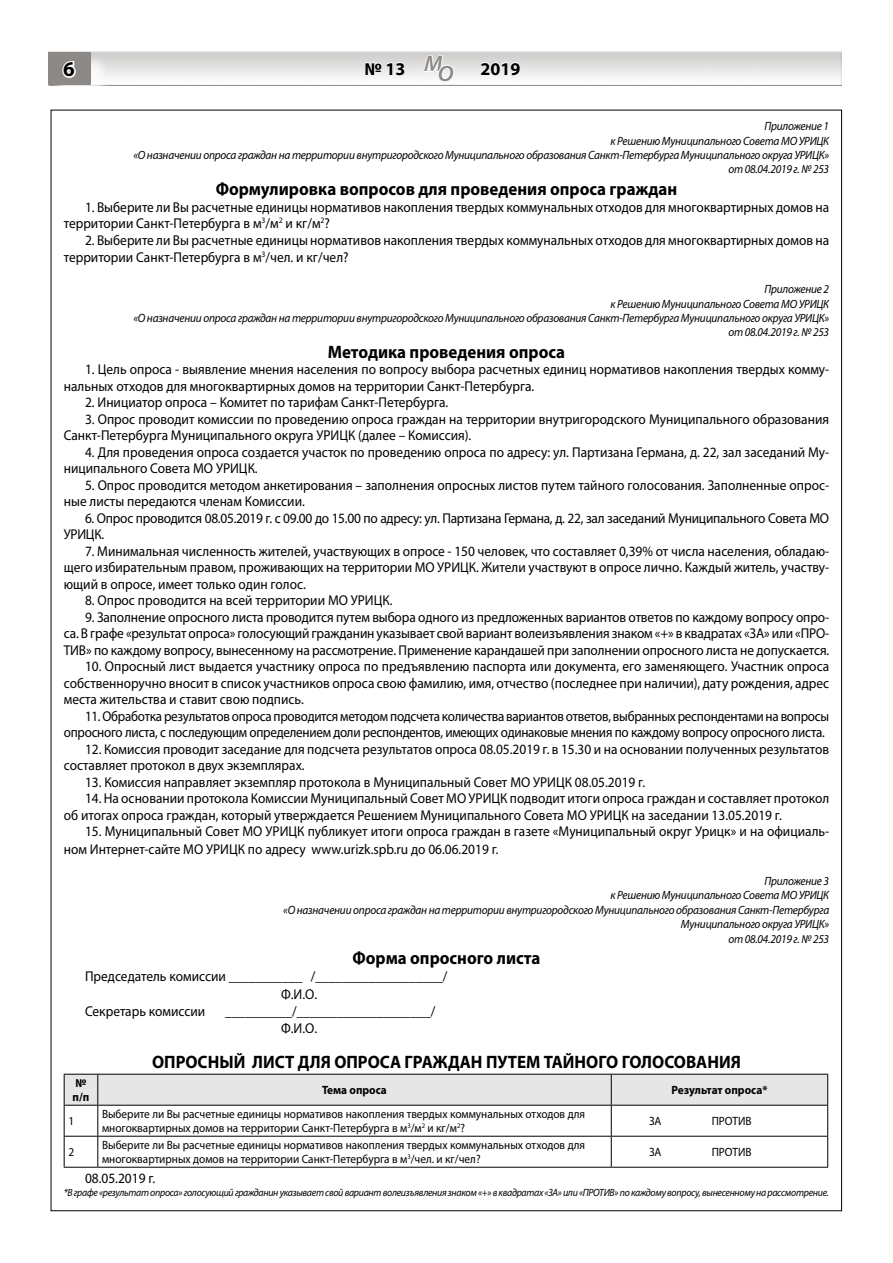
<style>
.page{position:relative;width:893px;height:1263px;background:#fff}
.page>*{position:absolute;margin:0;border:0;box-sizing:border-box;transform-origin:0 0}
.t1{font:700 21px "Myriad Pro";color:#000}
.t2{font:700 18px "Myriad Pro";color:#000;scale:.94 1}
.t3{font:700 18px "Myriad Pro";color:#000}
.t4{font:14.25px/16.5px "Myriad Pro";color:#000;scale:.94 1}
.t5{font:14.25px/16.5px "Myriad Pro";letter-spacing:-.02em;color:#000;scale:.92 1}
.t6{font:14.25px/16.5px "Myriad Pro";letter-spacing:-.02em;color:#000;scale:.94 1}
.t7{font:italic 12px/14.4px "Myriad Pro";letter-spacing:-.02em;color:#000;text-align:right;scale:.94 1}
.t8{font:12px/13.5px "Myriad Pro";color:#000;scale:.94 1}
.t9{font:700 12px/13.5px "Myriad Pro";color:#000;scale:.94 1}
.t10{font:italic 10.5px "Myriad Pro";letter-spacing:-.03em;color:#000;scale:.94 1}
.s1{font-weight:600;font-style:italic;font-size:22.2px;color:#8c8986}
</style>
<div class="page">
<svg style="left:365px;top:60px;width:40px;height:17px"></svg>
<svg style="left:480px;top:62px;width:41px;height:14px"></svg>
<svg style="left:422px;top:51px;width:33px;height:32px"></svg>
<div style="left:51px;top:55px;width:59px;height:48px;background:#fff;opacity:.75"></div>
<div style="left:48px;top:52px;width:43px;height:33px;background:#8c8986"></div>
<svg style="left:62px;top:61px;width:14px;height:17px"></svg>
<div style="left:65px;top:1075px;width:762px;height:30px;background:#e7e6e6"></div>
<hr style="left:64px;top:1074px;width:34px;height:1px;background:#000">
<hr style="left:64px;top:1074px;width:1px;height:31px;background:#000">
<hr style="left:98px;top:1074px;width:513px;height:1px;background:#000">
<hr style="left:97px;top:1074px;width:1px;height:31px;background:#000">
<hr style="left:611px;top:1074px;width:217px;height:1px;background:#000">
<hr style="left:611px;top:1074px;width:1px;height:31px;background:#000">
<hr style="left:827px;top:1074px;width:1px;height:31px;background:#000">
<hr style="left:64px;top:1105px;width:34px;height:1px;background:#000">
<hr style="left:64px;top:1105px;width:1px;height:31px;background:#000">
<hr style="left:98px;top:1105px;width:513px;height:1px;background:#000">
<hr style="left:97px;top:1105px;width:1px;height:31px;background:#000">
<hr style="left:611px;top:1105px;width:217px;height:1px;background:#000">
<hr style="left:611px;top:1105px;width:1px;height:31px;background:#000">
<hr style="left:827px;top:1105px;width:1px;height:31px;background:#000">
<hr style="left:64px;top:1136px;width:34px;height:1px;background:#000">
<hr style="left:64px;top:1136px;width:1px;height:31px;background:#000">
<hr style="left:98px;top:1136px;width:513px;height:1px;background:#000">
<hr style="left:97px;top:1136px;width:1px;height:31px;background:#000">
<hr style="left:611px;top:1136px;width:217px;height:1px;background:#000">
<hr style="left:611px;top:1136px;width:1px;height:31px;background:#000">
<hr style="left:827px;top:1136px;width:1px;height:31px;background:#000">
<hr style="left:64px;top:1167px;width:34px;height:1px;background:#000">
<hr style="left:98px;top:1167px;width:513px;height:1px;background:#000">
<hr style="left:611px;top:1167px;width:217px;height:1px;background:#000">
<h1 class="t1" style="left:63px;top:56px;width:13px">6</h1>
<p class="t3" style="left:364px;top:57px;width:91px">№ 13 <sup>М</sup><span class="s1">О</span></p>
<p class="t3" style="left:480px;top:57px;width:41px">2019</p>
<p class="t7" style="left:133px;top:119px;width:742px">Приложение 1<br>к Решению Муниципального Совета МО УРИЦК<br>«О назначении опроса граждан на территории внутригородского Муниципального образования Санкт-Петербурга Муниципального округа УРИЦК» от 08.04.2019 г. № 253</p>
<p class="t2" style="left:216px;top:177px;width:492px">Формулировка вопросов для проведения опроса граждан</p>
<p class="t4" style="left:64px;top:198px;width:816px;text-indent:21px">1. Выберите ли Вы расчетные единицы нормативов накопления твердых коммунальных отходов для многоквартирных домов на территории Санкт-Петербурга в м<sup>3</sup>/м<sup>2</sup> и кг/м<sup>2</sup>?</p>
<p class="t4" style="left:64px;top:231px;width:816px;line-height:17.1px;text-indent:21px">2. Выберите ли Вы расчетные единицы нормативов накопления твердых коммунальных отходов для многоквартирных домов на территории Санкт-Петербурга в м<sup>3</sup>/чел. и кг/чел?</p>
<p class="t7" style="left:133px;top:282px;width:742px">Приложение 2<br>к Решению Муниципального Совета МО УРИЦК<br>«О назначении опроса граждан на территории внутригородского Муниципального образования Санкт-Петербурга Муниципального округа УРИЦК» от 08.04.2019 г. № 253</p>
<p class="t2" style="left:328px;top:340px;width:254px">Методика проведения опроса</p>
<p class="t4" style="left:64px;top:361px;width:816px;text-indent:21px">1. Цель опроса - выявление мнения населения по вопросу выбора расчетных единиц нормативов накопления твердых комму&shy;нальных отходов для многоквартирных домов на территории Санкт-Петербурга.</p>
<p class="t4" style="left:85px;top:394px;width:388px">2. Инициатор опроса – Комитет по тарифам Санкт-Петербурга.</p>
<p class="t4" style="left:64px;top:411px;width:816px;text-indent:21px">3. Опрос проводит комиссии по проведению опроса граждан на территории внутригородского Муниципального образования<br>Санкт-Петербурга Муниципального округа УРИЦК (далее – Комиссия).</p>
<p class="t4" style="left:64px;top:444px;width:816px;text-indent:21px">4. Для проведения опроса создается участок по проведению опроса по адресу: ул. Партизана Германа, д. 22, зал заседаний Му&shy;ниципального Совета МО УРИЦК.</p>
<p class="t4" style="left:64px;top:477px;width:816px;text-indent:21px">5. Опрос проводится методом анкетирования – заполнения опросных листов путем тайного голосования. Заполненные опрос&shy;ные листы передаются членам Комиссии.</p>
<p class="t6" style="left:64px;top:510px;width:816px;text-indent:21px">6. Опрос проводится 08.05.2019 г. с 09.00 до 15.00 по адресу: ул. Партизана Германа, д. 22, зал заседаний Муниципального Совета МО<br>УРИЦК.</p>
<p class="t4" style="left:64px;top:543px;width:816px;text-align:justify;text-indent:21px">7. Минимальная численность жителей, участвующих в опросе - 150 человек, что составляет 0,39% от числа населения, обладаю&shy;щего избирательным правом, проживающих на территории МО УРИЦК. Жители участвуют в опросе лично. Каждый житель, участву&shy;ющий в опросе, имеет только один голос.</p>
<p class="t4" style="left:85px;top:592px;width:329px">8. Опрос проводится на всей территории МО УРИЦК.</p>
<p class="t4" style="left:64px;top:609px;width:816px;text-align:justify;text-indent:21px">9. Заполнение опросного листа проводится путем выбора одного из предложенных вариантов ответов по каждому вопросу опро&shy;са. В графе «результат опроса» голосующий гражданин указывает свой вариант волеизъявления знаком «+» в квадратах «ЗА» или «ПРО-ТИВ» по каждому вопросу, вынесенному на рассмотрение. Применение карандашей при заполнении опросного листа не допускается.</p>
<p class="t4" style="left:64px;top:658px;width:816px;text-align:justify;text-indent:21px">10. Опросный лист выдается участнику опроса по предъявлению паспорта или документа, его заменяющего. Участник опроса собственноручно вносит в список участников опроса свою фамилию, имя, отчество (последнее при наличии), дату рождения, адрес места жительства и ставит свою подпись.</p>
<p class="t5" style="left:64px;top:708px;width:833px;text-indent:21px">11. Обработка результатов опроса проводится методом подсчета количества вариантов ответов, выбранных респондентами на вопросы опросного листа, с последующим определением доли респондентов, имеющих одинаковые мнения по каждому вопросу опросного листа.</p>
<p class="t4" style="left:64px;top:741px;width:816px;text-indent:21px">12. Комиссия проводит заседание для подсчета результатов опроса 08.05.2019 г. в 15.30 и на основании полученных результатов составляет протокол в двух экземплярах.</p>
<p class="t4" style="left:85px;top:774px;width:597px">13. Комиссия направляет экземпляр протокола в Муниципальный Совет МО УРИЦК 08.05.2019 г.</p>
<p class="t4" style="left:64px;top:790px;width:816px;text-indent:21px">14. На основании протокола Комиссии Муниципальный Совет МО УРИЦК подводит итоги опроса граждан и составляет протокол об итогах опроса граждан, который утверждается Решением Муниципального Совета МО УРИЦК на заседании 13.05.2019 г.</p>
<p class="t4" style="left:64px;top:823px;width:816px;line-height:17.1px;text-indent:21px">15. Муниципальный Совет МО УРИЦК публикует итоги опроса граждан в газете «Муниципальный округ Урицк» и на официаль&shy;ном Интернет-сайте МО УРИЦК по адресу www.urizk.spb.ru до 06.06.2019 г.</p>
<p class="t7" style="left:283px;top:874px;width:582px">Приложение 3<br>к Решению Муниципального Совета МО УРИЦК<br>«О назначении опроса граждан на территории внутригородского Муниципального образования Санкт-Петербурга Муниципального округа УРИЦК»<br>от 08.04.2019 г. № 253</p>
<p class="t2" style="left:352px;top:946px;width:201px">Форма опросного листа</p>
<p class="t4" style="left:85px;top:968px;width:387px">Председатель комиссии ___________ /___________________/</p>
<p class="t4" style="left:281px;top:985px;width:40px">Ф.И.О.</p>
<p class="t4" style="left:85px;top:1002px;width:129px">Секретарь комиссии</p>
<p class="t4" style="left:281px;top:1002px;width:166px;line-height:17.1px;text-indent:-56px">__________/____________________/<br>Ф.И.О.</p>
<p class="t2" style="left:152px;top:1050px;width:628px">ОПРОСНЫЙ ЛИСТ ДЛЯ ОПРОСА ГРАЖДАН ПУТЕМ ТАЙНОГО ГОЛОСОВАНИЯ</p>
<p class="t9" style="left:73px;top:1076px;width:19px">№ п/п</p>
<p class="t9" style="left:322px;top:1083px;width:70px">Тема опроса</p>
<p class="t9" style="left:671px;top:1083px;width:104px">Результат опроса*</p>
<p class="t8" style="left:68px;top:1114px;width:8px">1</p>
<p class="t8" style="left:102px;top:1107px;width:515px">Выберите ли Вы расчетные единицы нормативов накопления твердых коммунальных отходов для многоквартирных домов на территории Санкт-Петербурга в м<sup>3</sup>/м<sup>2</sup> и кг/м<sup>2</sup>?</p>
<p class="t8" style="left:649px;top:1114px;width:15px">ЗА</p>
<p class="t8" style="left:712px;top:1114px;width:44px">ПРОТИВ</p>
<p class="t8" style="left:68px;top:1145px;width:8px">2</p>
<p class="t8" style="left:102px;top:1138px;width:515px">Выберите ли Вы расчетные единицы нормативов накопления твердых коммунальных отходов для многоквартирных домов на территории Санкт-Петербурга в м<sup>3</sup>/чел. и кг/чел?</p>
<p class="t8" style="left:649px;top:1145px;width:15px">ЗА</p>
<p class="t8" style="left:712px;top:1145px;width:44px">ПРОТИВ</p>
<p class="t4" style="left:85px;top:1170px;width:76px">08.05.2019 г.</p>
<p class="t10" style="left:64px;top:1185px;width:815px">*В графе «результат опроса» голосующий гражданин указывает свой вариант волеизъявления знаком «+» в квадратах «ЗА» или «ПРОТИВ» по каждому вопросу, вынесенному на рассмотрение.</p>
</div>
